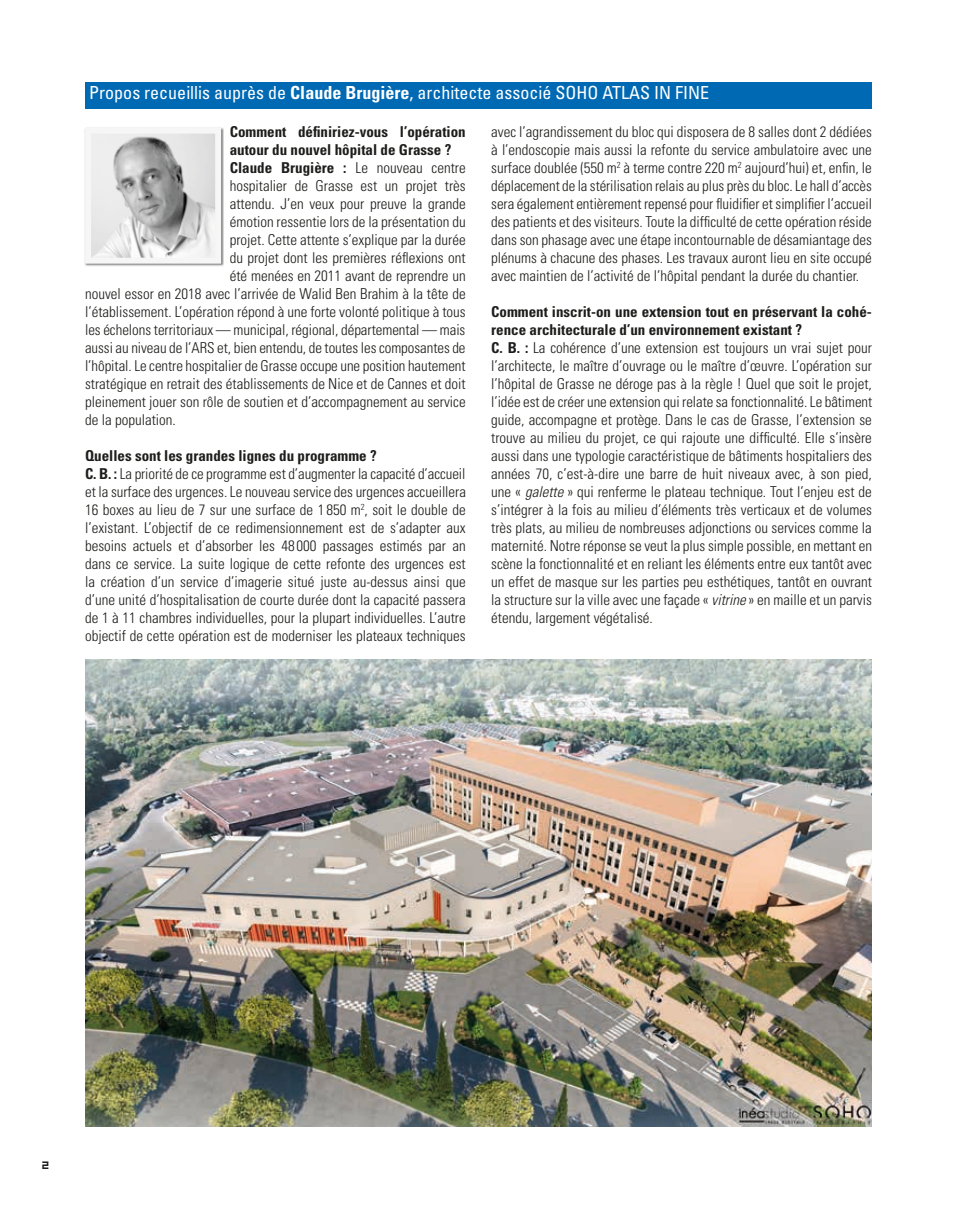
<style>
.page{position:relative;width:957px;height:1212px;background:#fff}
.page>*{position:absolute;margin:0;border:0;box-sizing:border-box;transform-origin:0 0}
.t1{font:condensed 18px "Univers LT Std";color:#fff}
.t2{font:300 condensed 15px/18px "Univers LT Std";color:#1d1d1b}
.t3{font:700 condensed 15px "Univers LT Std";color:#1d1d1b}
.t4{font:12px "Hooge 0555";color:#1d1d1b}
.s1{font-weight:700}
.s2{font-weight:300}
.s3{font-style:italic}
</style>
<div class="page">
<div style="left:85px;top:82px;width:787px;height:26px;background:#0069b4"></div>
<div style="left:84px;top:127px;width:140px;height:140px;background:#1d1d1b;opacity:.6"></div>
<img style="left:92px;top:135px;width:122px;height:122px">
<div style="left:85px;top:128px;width:136px;height:136px;border:6px solid #f6f6f6"></div>
<img style="left:85px;top:659px;width:787px;height:468px">
<p class="t1" style="left:89px;top:81px;width:621px">Propos recueillis auprès de <span class="s1">Claude Brugière</span>, architecte associé SOHO ATLAS IN FINE</p>
<p class="t3" style="left:230px;top:122px;width:237px">Comment définiriez-vous l’opération</p>
<p class="t3" style="left:230px;top:140px;width:223px">autour du nouvel hôpital de Grasse ?</p>
<p class="t3" style="left:230px;top:158px;width:238px">Claude Brugière : <span class="s2">Le nouveau centre</span></p>
<p class="t2" style="left:230px;top:176px;width:238px">hospitalier de Grasse est un projet très</p>
<p class="t2" style="left:230px;top:194px;width:237px">attendu. J’en veux pour preuve la grande</p>
<p class="t2" style="left:230px;top:212px;width:237px">émotion ressentie lors de la présentation du</p>
<p class="t2" style="left:230px;top:230px;width:237px">projet. Cette attente s’explique par la durée</p>
<p class="t2" style="left:230px;top:248px;width:237px">du projet dont les premières réflexions ont</p>
<p class="t2" style="left:230px;top:266px;width:238px">été menées en 2011 avant de reprendre un</p>
<p class="t2" style="left:85px;top:284px;width:382px">nouvel essor en 2018 avec l’arrivée de Walid Ben Brahim à la tête de</p>
<p class="t2" style="left:85px;top:302px;width:382px">l’établissement. L’opération répond à une forte volonté politique à tous</p>
<p class="t2" style="left:85px;top:320px;width:382px">les échelons territoriaux — municipal, régional, départemental — mais</p>
<p class="t2" style="left:85px;top:338px;width:382px">aussi au niveau de l’ARS et, bien entendu, de toutes les composantes de</p>
<p class="t2" style="left:85px;top:356px;width:382px">l’hôpital. Le centre hospitalier de Grasse occupe une position hautement</p>
<p class="t2" style="left:85px;top:374px;width:382px">stratégique en retrait des établissements de Nice et de Cannes et doit</p>
<p class="t2" style="left:85px;top:392px;width:382px">pleinement jouer son rôle de soutien et d’accompagnement au service</p>
<p class="t2" style="left:85px;top:410px;width:92px">de la population.</p>
<p class="t2" style="left:85px;top:446px;width:382px"><span class="s1">Quelles sont les grandes lignes du programme ?<br>C. B. :</span> La priorité de ce programme est d’augmenter la capacité d’accueil et la surface des urgences. Le nouveau service des urgences accueillera 16 boxes au lieu de 7 sur une surface de 1 850 m<sup>2</sup>, soit le double de l’existant. L’objectif de ce redimensionnement est de s’adapter aux besoins actuels et d’absorber les 48 000 passages estimés par an dans ce service. La suite logique de cette refonte des urgences est la création d’un service d’imagerie situé juste au-dessus ainsi que d’une unité d’hospitalisation de courte durée dont la capacité passera de 1 à 11 chambres individuelles, pour la plupart individuelles. L’autre objectif de cette opération est de moderniser les plateaux techniques</p>
<p class="t2" style="left:491px;top:122px;width:382px;text-align:justify">avec l’agrandissement du bloc qui disposera de 8 salles dont 2 dédiées à l’endoscopie mais aussi la refonte du service ambulatoire avec une surface doublée (550 m<sup>2</sup> à terme contre 220 m<sup>2</sup> aujourd’hui) et, enfin, le déplacement de la stérilisation relais au plus près du bloc. Le hall d’accès sera également entièrement repensé pour fluidifier et simplifier l’accueil des patients et des visiteurs. Toute la difficulté de cette opération réside dans son phasage avec une étape incontournable de désamiantage des plénums à chacune des phases. Les travaux auront lieu en site occupé avec maintien de l’activité de l’hôpital pendant la durée du chantier.</p>
<p class="t2" style="left:491px;top:302px;width:382px"><span class="s1">Comment inscrit-on une extension tout en préservant la cohé&shy;rence architecturale d’un environnement existant ?<br>C. B. :</span> La cohérence d’une extension est toujours un vrai sujet pour l’architecte, le maître d’ouvrage ou le maître d’œuvre. L’opération sur l’hôpital de Grasse ne déroge pas à la règle ! Quel que soit le projet, l’idée est de créer une extension qui relate sa fonctionnalité. Le bâtiment guide, accompagne et protège. Dans le cas de Grasse, l’extension se trouve au milieu du projet, ce qui rajoute une difficulté. Elle s’insère aussi dans une typologie caractéristique de bâtiments hospitaliers des années 70, c’est-à-dire une barre de huit niveaux avec, à son pied, une « <span class="s3">galette</span> » qui renferme le plateau technique. Tout l’enjeu est de s’intégrer à la fois au milieu d’éléments très verticaux et de volumes très plats, au milieu de nombreuses adjonctions ou services comme la maternité. Notre réponse se veut la plus simple possible, en mettant en scène la fonctionnalité et en reliant les éléments entre eux tantôt avec un effet de masque sur les parties peu esthétiques, tantôt en ouvrant la structure sur la ville avec une façade « <span class="s3">vitrine</span> » en maille et un parvis étendu, largement végétalisé.</p>
<p class="t4" style="left:43px;top:1157px;width:9px">2</p>
</div>
